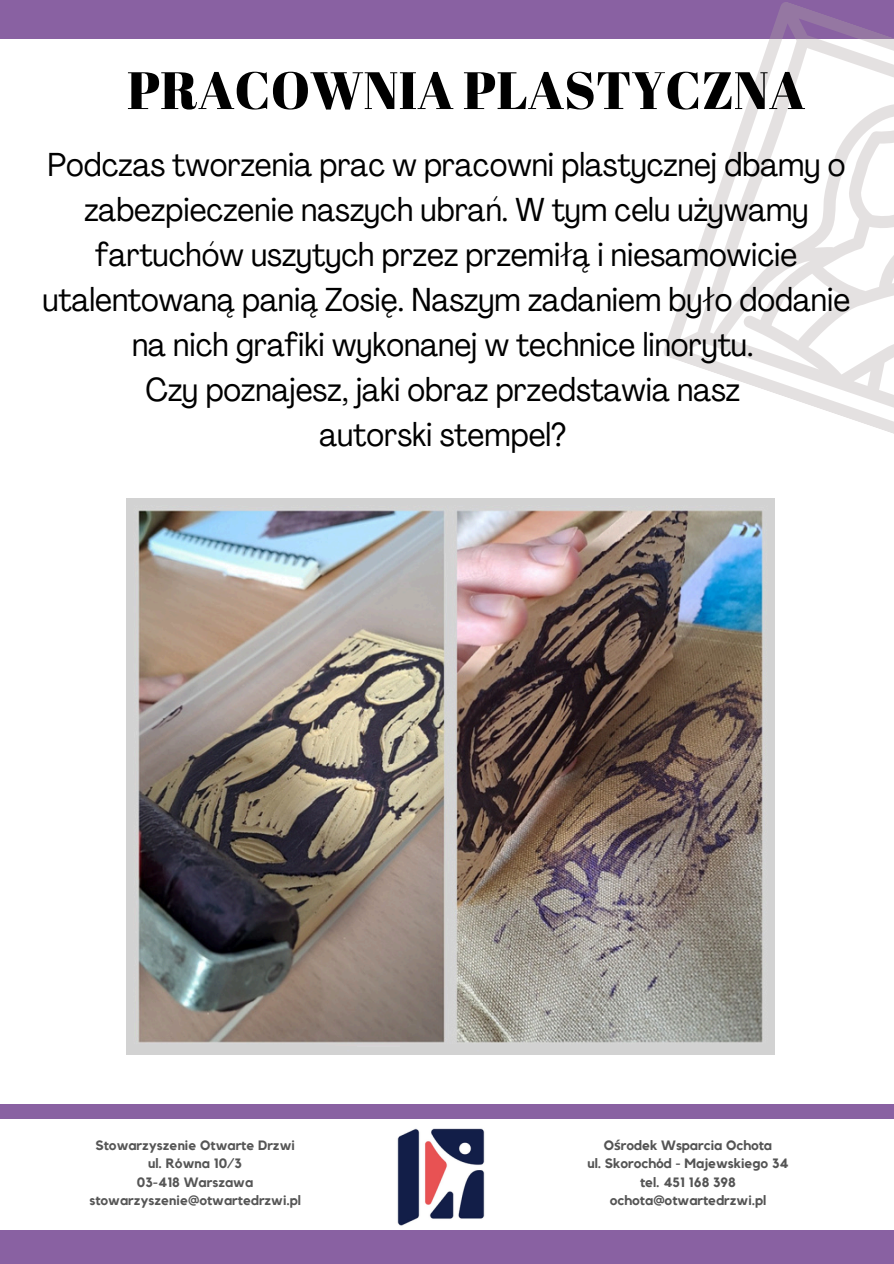
<style>
.page{position:relative;width:894px;height:1264px;background:#fff}
.page>*{position:absolute;margin:0;border:0;box-sizing:border-box;transform-origin:0 0}
.t1{font:52.5px "Abril Fatface";color:#000}
.t2{font:condensed 32.7px/45px "Agrandir";color:#000;text-align:center}
.t3{font:700 13.5px "Kollektif";color:#545454}
.t4{font:700 13.5px/18px "Kollektif";color:#000;text-align:center}
.s1{font-family:"Noto Sans"}
</style>
<div class="page">
<div style="left:0;top:1230px;width:893px;height:33px;background:#8961a2"></div>
<div style="left:0;top:0;width:893px;height:38px;background:#8961a2"></div>
<div style="left:0;top:1104px;width:893px;height:14px;background:#8961a2"></div>
<img style="left:397px;top:1128px;width:88px;height:98px">
<img style="left:127px;top:498px;width:646px;height:556px">
<svg style="left:661px;top:2px;width:232px;height:431px"></svg>
<p class="t1" style="left:127px;top:53px;width:679px">PRACOWNIA PLASTYCZNA</p>
<p class="t2" style="left:43px;top:145px;width:809px">Podczas tworzenia prac w pracowni plastycznej dbamy o zabezpieczenie naszych ubrań. W tym celu używamy fartuchów uszytych przez przemiłą i niesamowicie utalentowaną panią Zosię. Naszym zadaniem było dodanie na nich grafiki wykonanej w technice linorytu.<br>Czy poznajesz, jaki obraz przedstawia nasz<br>autorski stempel?</p>
<p class="t4" style="left:89px;top:1137px;width:213px">Stowarzyszenie Otwarte Drzwi ul. Równa 10/3<br>03-418 Warszawa stowarzyszenie@otwartedrzwi.pl</p>
<p class="t3" style="left:603px;top:1139px;width:170px">O<span class="s1">ś</span>rodek Wsparcia Ochota</p>
<p class="t3" style="left:587px;top:1157px;width:203px">ul. Skorochód - Majewskiego 34</p>
<h1 class="t3" style="left:639px;top:1175px;width:97px">tel. 451 168 398</h1>
<h2 class="t3" style="left:609px;top:1193px;width:158px">ochota@otwartedrzwi.pl</h2>
</div>
